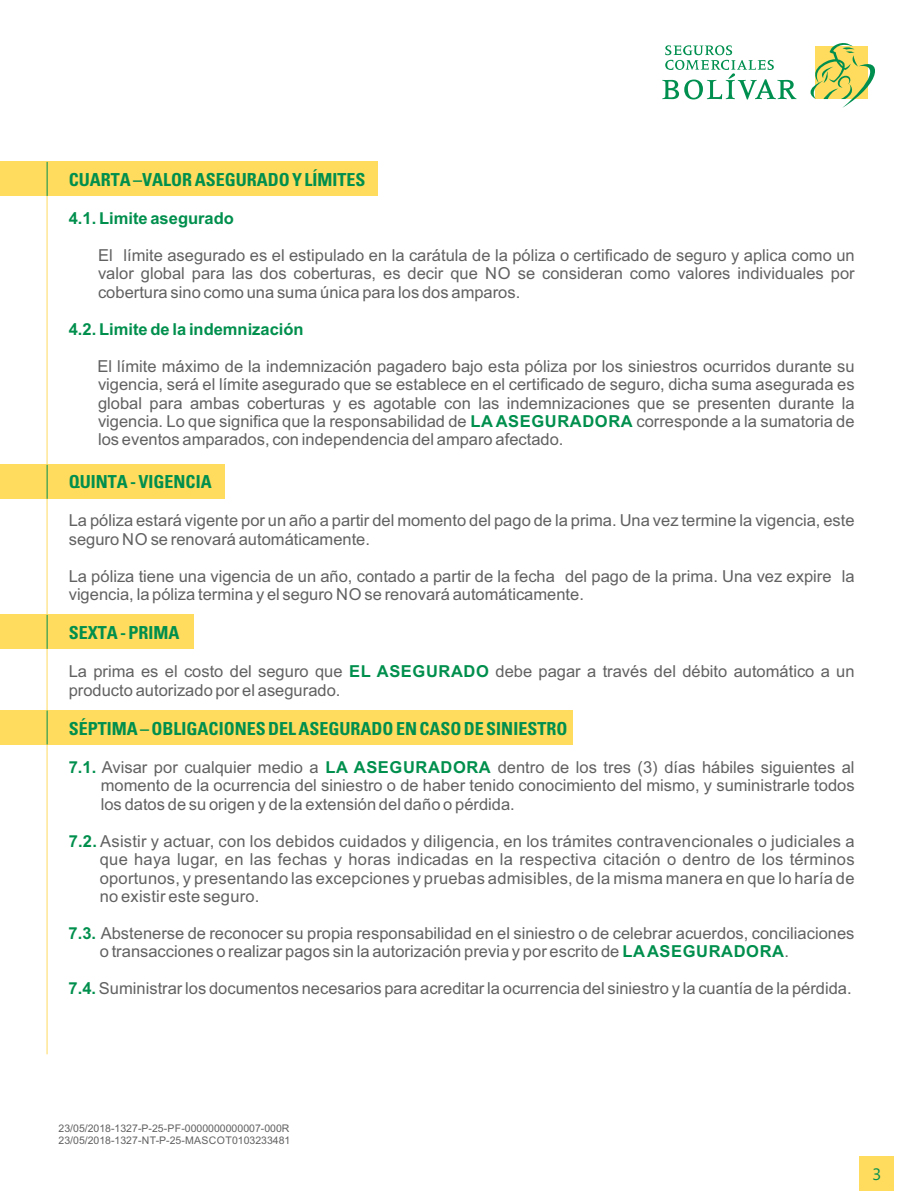
<style>
.page{position:relative;width:915px;height:1191px;background:#fff}
.page>*{position:absolute;margin:0;border:0;box-sizing:border-box;transform-origin:0 0}
.t1{font:700 condensed 18px "Univers";color:#008f4d}
.t2{font:16.5px/18.5px "Arial";color:#616161;text-align:justify}
.t3{font:700 16.5px "Arial";color:#008f4d}
.t4{font:16.5px "Ebrima";color:#008f4f}
.t5{font:10.5px/11.7px "Arial";color:#616161}
.s1{font-weight:700;color:#008f4d}
</style>
<div class="page">
<div style="left:0;top:710px;width:572px;height:34px;background:#ffdb5e"></div>
<div style="left:0;top:614px;width:193px;height:34px;background:#ffdb5e"></div>
<div style="left:0;top:464px;width:224px;height:34px;background:#ffdb5e"></div>
<div style="left:0;top:162px;width:377px;height:34px;background:#ffdb5e"></div>
<div style="left:859px;top:1157px;width:34px;height:34px;background:#ffdb5e"></div>
<svg style="left:662px;top:43px;width:213px;height:65px"></svg>
<hr style="left:47px;top:169px;width:1px;height:885px;background:#ffdb5e">
<hr style="left:47px;top:162px;width:1px;height:34px;background:#008f4f">
<hr style="left:47px;top:465px;width:1px;height:34px;background:#008f4f">
<hr style="left:47px;top:615px;width:1px;height:34px;background:#008f4f">
<hr style="left:47px;top:710px;width:1px;height:34px;background:#008f4f">
<p class="t1" style="left:69px;top:173px;width:298px">CUARTA –VALOR ASEGURADO Y LÍMITES</p>
<p class="t3" style="left:69px;top:212px;width:167px">4.1. Limite asegurado</p>
<p class="t2" style="left:98px;top:247px;width:757px">El límite asegurado es el estipulado en la carátula de la póliza o certificado de seguro y aplica como un valor global para las dos coberturas, es decir que NO se consideran como valores individuales por cobertura sino como una suma única para los dos amparos.</p>
<p class="t3" style="left:69px;top:323px;width:236px">4.2. Limite de la indemnización</p>
<p class="t2" style="left:97px;top:358px;width:758px">El límite máximo de la indemnización pagadero bajo esta póliza por los siniestros ocurridos durante su vigencia, será el límite asegurado que se establece en el certificado de seguro, dicha suma asegurada es global para ambas coberturas y es agotable con las indemnizaciones que se presenten durante la vigencia. Lo que significa que la responsabilidad de <span class="s1">LA ASEGURADORA</span> corresponde a la sumatoria de los eventos amparados, con independencia del amparo afectado.</p>
<p class="t1" style="left:69px;top:475px;width:144px">QUINTA - VIGENCIA</p>
<p class="t2" style="left:69px;top:513px;width:787px">La póliza estará vigente por un año a partir del momento del pago de la prima. Una vez termine la vigencia, este seguro NO se renovará automáticamente.</p>
<p class="t2" style="left:69px;top:568px;width:787px">La póliza tiene una vigencia de un año, contado a partir de la fecha del pago de la prima. Una vez expire la vigencia, la póliza termina y el seguro NO se renovará automáticamente.</p>
<p class="t1" style="left:69px;top:626px;width:112px">SEXTA - PRIMA</p>
<p class="t2" style="left:69px;top:663px;width:787px">La prima es el costo del seguro que <span class="s1">EL ASEGURADO</span> debe pagar a través del débito automático a un producto autorizado por el asegurado.</p>
<p class="t1" style="left:69px;top:722px;width:500px">SÉPTIMA – OBLIGACIONES DEL ASEGURADO EN CASO DE SINIESTRO</p>
<p class="t2" style="left:101px;top:759px;width:755px;text-indent:-32px"><span class="s1">7.1.</span> Avisar por cualquier medio a <span class="s1">LA ASEGURADORA</span> dentro de los tres (3) días hábiles siguientes al momento de la ocurrencia del siniestro o de haber tenido conocimiento del mismo, y suministrarle todos los datos de su origen y de la extensión del daño o pérdida.</p>
<p class="t2" style="left:100px;top:833px;width:756px;text-indent:-31px"><span class="s1">7.2.</span> Asistir y actuar, con los debidos cuidados y diligencia, en los trámites contravencionales o judiciales a que haya lugar, en las fechas y horas indicadas en la respectiva citación o dentro de los términos oportunos, y presentando las excepciones y pruebas admisibles, de la misma manera en que lo haría de no existir este seguro.</p>
<p class="t2" style="left:100px;top:925px;width:756px;text-indent:-31px"><span class="s1">7.3.</span> Abstenerse de reconocer su propia responsabilidad en el siniestro o de celebrar acuerdos, conciliaciones o transacciones o realizar pagos sin la autorización previa y por escrito de <span class="s1">LAASEGURADORA</span>.</p>
<p class="t2" style="left:69px;top:980px;width:784px"><span class="s1">7.4.</span> Suministrar los documentos necesarios para acreditar la ocurrencia del siniestro y la cuantía de la pérdida.</p>
<p class="t5" style="left:59px;top:1123px;width:233px">23/05/2018-1327-P-25-PF-0000000000007-000R<br>23/05/2018-1327-NT-P-25-MASCOT0103233481</p>
<p class="t4" style="left:872px;top:1167px;width:10px">3</p>
</div>
